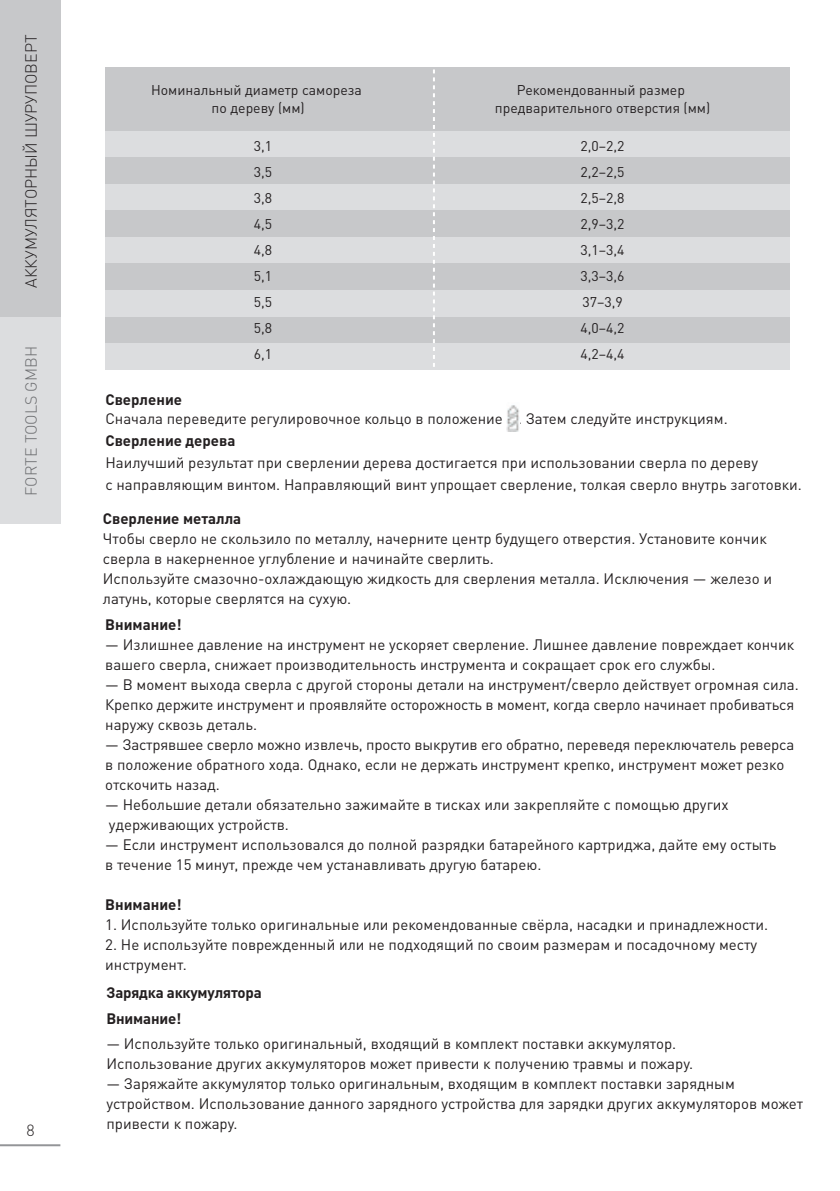
<style>
.page{position:relative;width:840px;height:1191px;background:#fff}
.page>*{position:absolute;margin:0;border:0;box-sizing:border-box;transform-origin:0 0}
.t1{font:300 16px "DIN Pro";color:#231f20}
.t2{font:300 16px "DIN Pro";color:#6c6d70}
.t3{font:15px/20px "DIN Pro";color:#231f20}
.t4{font:700 15px "DIN Pro";color:#231f20}
.t5{font:14px/26px "DIN Pro";color:#231f20;text-align:center}
.s1{font-weight:700}
</style>
<div class="page">
<div style="left:105px;top:317px;width:684px;height:26px;background:#c7c8ca"></div>
<div style="left:105px;top:343px;width:684px;height:27px;background:#dcdddf"></div>
<div style="left:0;top:0;width:60px;height:523px;background:#dcdddf"></div>
<div style="left:0;top:0;width:60px;height:316px;background:#c7c8ca"></div>
<hr style="left:0;top:1144px;width:60px;height:2px;background:#939598">
<div style="left:105px;top:68px;width:684px;height:63px;background:#c7c8ca"></div>
<div style="left:105px;top:131px;width:684px;height:26px;background:#dcdddf"></div>
<div style="left:105px;top:157px;width:684px;height:27px;background:#c7c8ca"></div>
<div style="left:105px;top:184px;width:684px;height:26px;background:#dcdddf"></div>
<div style="left:105px;top:210px;width:684px;height:27px;background:#c7c8ca"></div>
<div style="left:105px;top:237px;width:684px;height:27px;background:#dcdddf"></div>
<div style="left:105px;top:264px;width:684px;height:26px;background:#c7c8ca"></div>
<div style="left:105px;top:290px;width:684px;height:27px;background:#dcdddf"></div>
<svg style="left:432px;top:67px;width:2px;height:300px"></svg>
<img style="left:506px;top:405px;width:13px;height:26px">
<p class="t1" style="left:20px;top:288px;width:255px;rotate:-90deg">АККУМУЛЯТОРНЫЙ ШУРУПОВЕРТ</p>
<p class="t2" style="left:20px;top:495px;width:151px;rotate:-90deg">FORTE TOOLS GMBH</p>
<p class="t1" style="left:26px;top:1119px;width:10px">8</p>
<p class="t5" style="left:151px;top:81px;width:212px;line-height:18px">Номинальный диаметр самореза по дереву (мм)</p>
<p class="t5" style="left:494px;top:81px;width:217px;line-height:18px">Рекомендованный размер предварительного отверстия (мм)</p>
<p class="t5" style="left:253px;top:132px;width:20px;text-align:justify">3,1<br>3,5<br>3,8<br>4,5<br>4,8<br>5,1<br>5,5<br>5,8<br>6,1</p>
<p class="t5" style="left:580px;top:132px;width:45px;text-align:left">2,0–2,2<br>2,2–2,5<br>2,5–2,8<br>2,9–3,2<br>3,1–3,4<br>3,3–3,6<br>37–3,9<br>4,0–4,2<br>4,2–4,4</p>
<p class="t3" style="left:105px;top:390px;width:623px;line-height:18.6px"><span class="s1">Сверление<br></span>Сначала переведите регулировочное кольцо в положение . Затем следуйте инструкциям.</p>
<p class="t3" style="left:105px;top:429px;width:697px;line-height:22px"><span class="s1">Сверление дерева<br></span>Наилучший результат при сверлении дерева достигается при использовании сверла по дереву<br>с направляющим винтом. Направляющий винт упрощает сверление, толкая сверло внутрь заготовки.</p>
<p class="t3" style="left:103px;top:508px;width:670px"><span class="s1">Сверление металла<br></span>Чтобы сверло не скользило по металлу, начерните центр будущего отверстия. Установите кончик сверла в накерненное углубление и начинайте сверлить.<br>Используйте смазочно-охлаждающую жидкость для сверления металла. Исключения — железо и латунь, которые сверлятся на сухую.</p>
<p class="t3" style="left:105px;top:614px;width:694px"><span class="s1">Внимание!<br></span>― Излишнее давление на инструмент не ускоряет сверление. Лишнее давление повреждает кончик вашего сверла, снижает производительность инструмента и сокращает срок его службы.<br>― В момент выхода сверла с другой стороны детали на инструмент/сверло действует огромная сила.<br>Крепко держите инструмент и проявляйте осторожность в момент, когда сверло начинает пробиваться наружу сквозь деталь.<br>― Застрявшее сверло можно извлечь, просто выкрутив его обратно, переведя переключатель реверса в положение обратного хода. Однако, если не держать инструмент крепко, инструмент может резко отскочить назад.<br>― Небольшие детали обязательно зажимайте в тисках или закрепляйте с помощью других удерживающих устройств.<br>― Если инструмент использовался до полной разрядки батарейного картриджа, дайте ему остыть<br>в течение 15 минут, прежде чем устанавливать другую батарею.</p>
<p class="t4" style="left:105px;top:894px;width:78px">Внимание!</p>
<p class="t3" style="left:105px;top:914px;width:664px">1. Используйте только оригинальные или рекомендованные свёрла, насадки и принадлежности.</p>
<p class="t3" style="left:105px;top:934px;width:653px">2. Не используйте поврежденный или не подходящий по своим размерам и посадочному месту инструмент.</p>
<p class="t3" style="left:106px;top:979px;width:571px;line-height:25.6px"><span class="s1">Зарядка аккумулятора<br>Внимание!<br></span>― Используйте только оригинальный, входящий в комплект поставки аккумулятор.</p>
<p class="t3" style="left:106px;top:1053px;width:698px">Использование других аккумуляторов может привести к получению травмы и пожару.<br>― Заряжайте аккумулятор только оригинальным, входящим в комплект поставки зарядным устройством. Использование данного зарядного устройства для зарядки других аккумуляторов может привести к пожару.</p>
</div>
